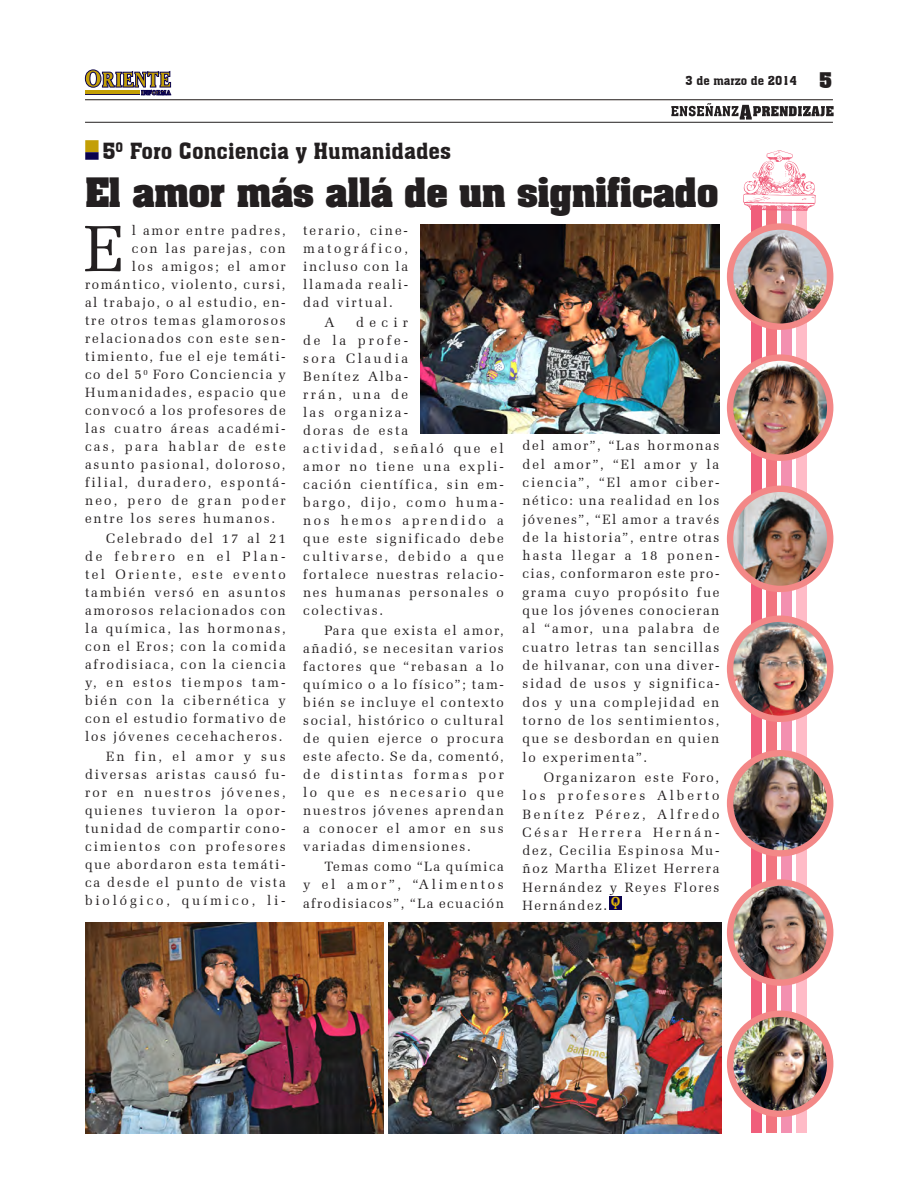
<style>
.page{position:relative;width:918px;height:1188px;background:#fff}
.page>*{position:absolute;margin:0;border:0;box-sizing:border-box;transform-origin:0 0}
.CUERPO_DE_TEXTOO_OK{font:65.85px "Zapf Elliptical 711 BT";color:#231f20}
.titulo{font:700 34.5px "Aachen";color:#231f20}
.balazo{font:21.75px "Aachen BT";color:#231f20}
.t1{font:700 21px "Aachen BT";color:#231f20}
.t2{font:700 15px "Oranda BT";color:#deb308}
.CUERPO_DE_TEXTOO_OK-2{font:13.5px/18px "Zapf Elliptical 711 BT";letter-spacing:.13em;color:#231f20;text-align:justify}
.CUERPO_DE_TEXTOO_OK-3{font:13.5px "Zapf Elliptical 711 BT";letter-spacing:.11em;color:#231f20}
.CUERPO_DE_TEXTOO_OK-4{font:13.5px "Zapf Elliptical 711 BT";letter-spacing:.17em;color:#231f20}
.CUERPO_DE_TEXTOO_OK-5{font:13.5px "Zapf Elliptical 711 BT";letter-spacing:.165em;color:#231f20}
.t3{font:12px "Aachen BT";color:#231f20}
.t4{font:700 10.5px "Oranda BT";color:#deb308}
</style>
<div class="page">
<div style="left:766px;top:206px;width:11px;height:927px;background:#f2757f"></div>
<div style="left:796px;top:206px;width:11px;height:927px;background:#ffbbc7"></div>
<div style="left:751px;top:206px;width:11px;height:927px;background:#f05e7b"></div>
<div style="left:781px;top:206px;width:11px;height:927px;background:#f390b0"></div>
<svg style="left:743px;top:150px;width:73px;height:61px"></svg>
<div style="left:727px;top:750px;width:106px;height:107px;background:#f38887;border-radius:50%"></div>
<img style="left:733px;top:756px;width:94px;height:94px;border-radius:47px">
<div style="left:727px;top:223px;width:106px;height:107px;background:#f38887;border-radius:50%"></div>
<img style="left:733px;top:230px;width:94px;height:93px">
<div style="left:727px;top:354px;width:106px;height:107px;background:#f38887;border-radius:50%"></div>
<img style="left:733px;top:361px;width:94px;height:94px;border-radius:47px">
<div style="left:727px;top:616px;width:106px;height:106px;background:#f38887;border-radius:50%"></div>
<img style="left:733px;top:622px;width:94px;height:94px;border-radius:47px">
<div style="left:727px;top:879px;width:106px;height:107px;background:#f38887;border-radius:50%"></div>
<img style="left:733px;top:886px;width:94px;height:93px;border-radius:47px">
<div style="left:727px;top:1011px;width:106px;height:106px;background:#f38887;border-radius:50%"></div>
<img style="left:733px;top:1017px;width:94px;height:94px;border-radius:47px">
<div style="left:727px;top:486px;width:106px;height:106px;background:#f38887;border-radius:50%"></div>
<img style="left:733px;top:492px;width:94px;height:94px;border-radius:47px">
<img style="left:388px;top:923px;width:334px;height:211px">
<img style="left:85px;top:923px;width:298px;height:211px">
<img style="left:421px;top:225px;width:298px;height:209px">
<div style="left:85px;top:140px;width:14px;height:12px;background:#c39f06;border:2px solid #c39f06"></div>
<svg style="left:85px;top:152px;width:14px;height:8px"></svg>
<div style="left:609px;top:896px;width:13px;height:14px;background:#0a024e"></div>
<svg style="left:671px;top:103px;width:163px;height:17px"></svg>
<hr style="left:85px;top:122px;width:748px;height:1px;background:#231f20">
<hr style="left:85px;top:99px;width:748px;height:1px;background:#231f20">
<svg style="left:85px;top:70px;width:16px;height:17px"></svg>
<div style="left:85px;top:70px;width:16px;height:17px;border:1px solid #0a024e;border-radius:50%"></div>
<div style="left:90px;top:72px;width:6px;height:13px;background:#fff;border-radius:50%"></div>
<div style="left:90px;top:72px;width:7px;height:13px;border:1px solid #0a024e;border-radius:50%"></div>
<svg style="left:102px;top:71px;width:69px;height:24px"></svg>
<div style="left:85px;top:90px;width:54px;height:5px;background:#c39f06"></div>
<p class="t3" style="left:686px;top:73px;width:113px">3 de marzo de 2014</p>
<p class="t1" style="left:819px;top:67px;width:16px">5</p>
<p class="balazo" style="left:102px;top:137px;width:350px">5<sup>0</sup> Foro Conciencia y Humanidades</p>
<p class="titulo" style="left:85px;top:166px;width:635px">El amor más allá de un significado</p>
<p class="CUERPO_DE_TEXTOO_OK" style="left:84px;top:210px;width:41px">E</p>
<p class="CUERPO_DE_TEXTOO_OK-2" style="left:132px;top:221px;width:155px">l amor entre padres,</p>
<p class="CUERPO_DE_TEXTOO_OK-2" style="left:132px;top:239px;width:155px">con las parejas, con</p>
<p class="CUERPO_DE_TEXTOO_OK-2" style="left:132px;top:257px;width:155px">los amigos; el amor</p>
<p class="CUERPO_DE_TEXTOO_OK-2" style="left:85px;top:275px;width:202px">romántico, violento, cursi,</p>
<p class="CUERPO_DE_TEXTOO_OK-2" style="left:85px;top:293px;width:202px">al trabajo, o al estudio, en-</p>
<p class="CUERPO_DE_TEXTOO_OK-2" style="left:85px;top:311px;width:202px">tre otros temas glamorosos</p>
<p class="CUERPO_DE_TEXTOO_OK-2" style="left:85px;top:329px;width:202px">relacionados con este sen-</p>
<p class="CUERPO_DE_TEXTOO_OK-2" style="left:85px;top:347px;width:202px">timiento, fue el eje temáti-</p>
<p class="CUERPO_DE_TEXTOO_OK-2" style="left:85px;top:365px;width:202px">co del 5<sup>0</sup> Foro Conciencia y</p>
<p class="CUERPO_DE_TEXTOO_OK-2" style="left:85px;top:383px;width:202px">Humanidades, espacio que</p>
<p class="CUERPO_DE_TEXTOO_OK-3" style="left:85px;top:403px;width:202px">convocó a los profesores de</p>
<p class="CUERPO_DE_TEXTOO_OK-2" style="left:85px;top:419px;width:202px">las cuatro áreas académi-</p>
<p class="CUERPO_DE_TEXTOO_OK-4" style="left:85px;top:439px;width:202px">cas, para hablar de este</p>
<p class="CUERPO_DE_TEXTOO_OK-2" style="left:85px;top:455px;width:202px">asunto pasional, doloroso,</p>
<p class="CUERPO_DE_TEXTOO_OK-2" style="left:85px;top:473px;width:202px">filial, duradero, espontá-</p>
<p class="CUERPO_DE_TEXTOO_OK-5" style="left:85px;top:493px;width:202px">neo, pero de gran poder</p>
<p class="CUERPO_DE_TEXTOO_OK-2" style="left:85px;top:509px;width:192px">entre los seres humanos.</p>
<p class="CUERPO_DE_TEXTOO_OK-2" style="left:85px;top:530px;width:202px;text-indent:21px">Celebrado del 17 al 21 de febrero en el Plan&shy;tel Oriente, este evento también versó en asuntos amorosos relacionados con la química, las hormonas, con el Eros; con la comida afrodisiaca, con la ciencia y, en estos tiempos tam&shy;bién con la cibernética y con el estudio formativo de los jóvenes cecehacheros.</p>
<p class="CUERPO_DE_TEXTOO_OK-2" style="left:85px;top:748px;width:202px;text-indent:21px">En fin, el amor y sus diversas aristas causó fu&shy;ror en nuestros jóvenes, quienes tuvieron la opor&shy;tunidad de compartir cono&shy;cimientos con profesores que abordaron esta temáti&shy;ca desde el punto de vista biológico, químico, li-</p>
<p class="CUERPO_DE_TEXTOO_OK-2" style="left:303px;top:221px;width:106px">terario, cine&shy;matográfico, incluso con la llamada reali&shy;dad virtual.</p>
<p class="CUERPO_DE_TEXTOO_OK-2" style="left:324px;top:313px;width:12px">A</p>
<p class="CUERPO_DE_TEXTOO_OK-2" style="left:303px;top:313px;width:202px;text-align:left;text-indent:53px">decir<br>de la profe-<br>sora Claudia<br>Benítez Alba-<br>rrán, una de<br>las organiza-<br>doras de esta<br>actividad, señaló que el amor no tiene una expli&shy;cación científica, sin em&shy;bargo, dijo, como huma&shy;nos hemos aprendido a que este significado debe cultivarse, debido a que fortalece nuestras relacio&shy;nes humanas personales o colectivas.</p>
<p class="CUERPO_DE_TEXTOO_OK-2" style="left:303px;top:622px;width:202px;text-indent:21px">Para que exista el amor, añadió, se necesitan varios factores que “rebasan a lo químico o a lo físico”; tam&shy;bién se incluye el contexto social, histórico o cultural de quien ejerce o procura este afecto. Se da, comentó, de distintas formas por lo que es necesario que nuestros jóvenes aprendan a conocer el amor en sus variadas dimensiones.</p>
<p class="CUERPO_DE_TEXTOO_OK-2" style="left:303px;top:858px;width:202px;text-indent:21px">Temas como “La química y el amor”, “Alimentos afrodisiacos”, “La ecuación</p>
<p class="CUERPO_DE_TEXTOO_OK-2" style="left:523px;top:436px;width:198px">del amor”, “Las hormonas del amor”, “El amor y la ciencia”, “El amor ciber&shy;nético: una realidad en los jóvenes”, “El amor a través de la historia”, entre otras hasta llegar a 18 ponen&shy;cias, conformaron este pro&shy;grama cuyo propósito fue que los jóvenes conocieran al “amor, una palabra de cuatro letras tan sencillas de hilvanar, con una diver&shy;sidad de usos y significa&shy;dos y una complejidad en torno de los sentimientos, que se desbordan en quien lo experimenta”.</p>
<p class="CUERPO_DE_TEXTOO_OK-2" style="left:523px;top:768px;width:198px;text-indent:21px">Organizaron este Foro, los profesores Alberto Benítez Pérez, Alfredo César Herrera Hernán&shy;dez, Cecilia Espinosa Mu&shy;ñoz Martha Elizet Herrera Hernández y Reyes Flores Hernández.</p>
<p class="t2" style="left:611px;top:893px;width:11px">O</p>
<p class="t4" style="left:614px;top:900px;width:4px">I</p>
</div>
